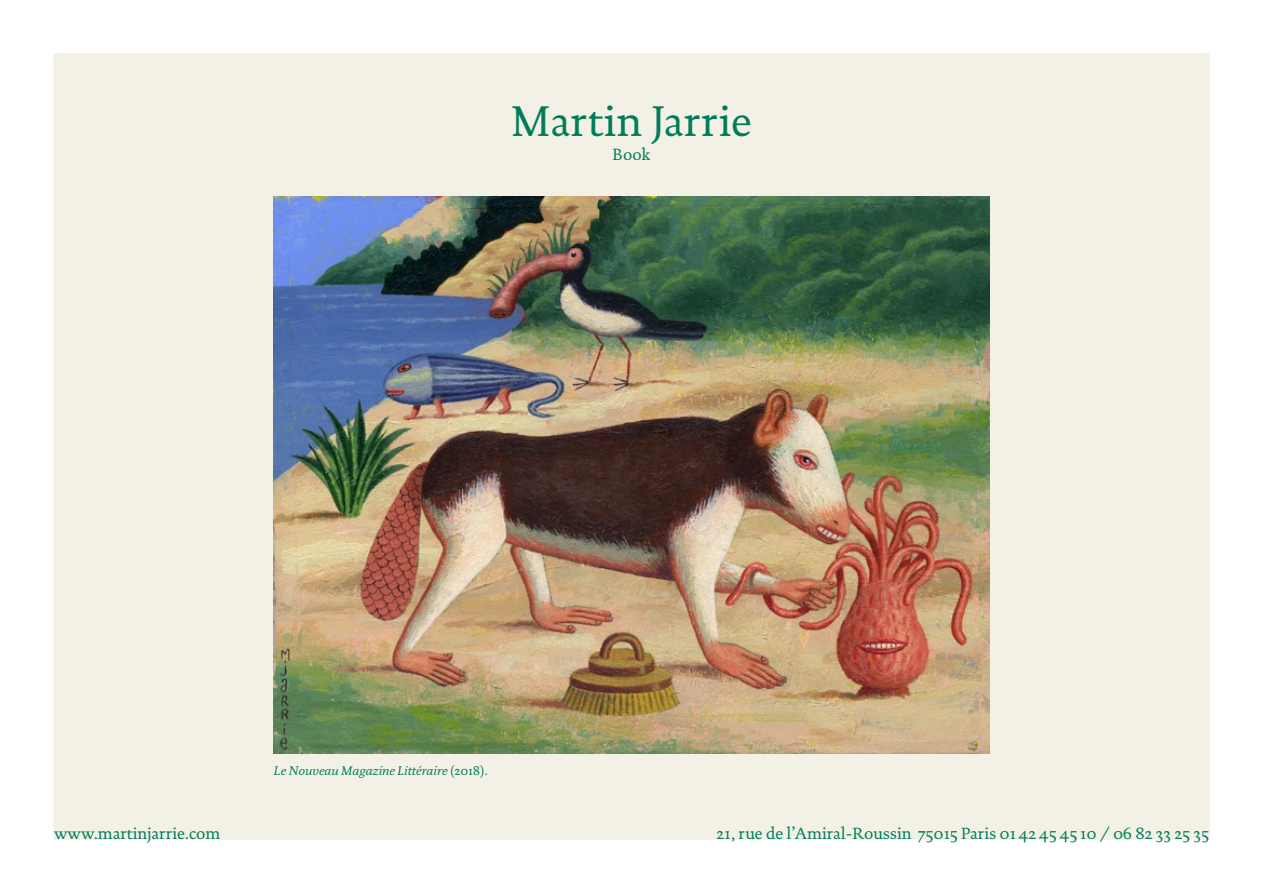
<style>
.page{position:relative;width:1263px;height:893px;background:#fff}
.page>*{position:absolute;margin:0;border:0;box-sizing:border-box;transform-origin:0 0}
.t1{font:43.5px "DTL Documenta ST";letter-spacing:.005em;color:#007c59}
.t2{font:16.5px "DTL Documenta ST";color:#007c59}
.t3{font:italic 12.75px "DTL Documenta ST";color:#007c59}
.s1{font-style:normal}
</style>
<div class="page">
<div style="left:53px;top:53px;width:1157px;height:787px;background:#f3f1e6"></div>
<img style="left:274px;top:196px;width:715px;height:557px">
<h1 class="t1" style="left:511px;top:96px;width:242px">Martin Jarrie</h1>
<p class="t2" style="left:613px;top:145px;width:39px">Book</p>
<p class="t3" style="left:274px;top:763px;width:215px">Le Nouveau Magazine Littéraire <span class="s1">(2018).</span></p>
<p class="t2" style="left:54px;top:824px;width:168px">www.martinjarrie.com</p>
<p class="t2" style="left:716px;top:824px;width:494px">21, rue de l’Amiral-Roussin 75015 Paris 01 42 45 45 10 / 06 82 33 25 35</p>
</div>
